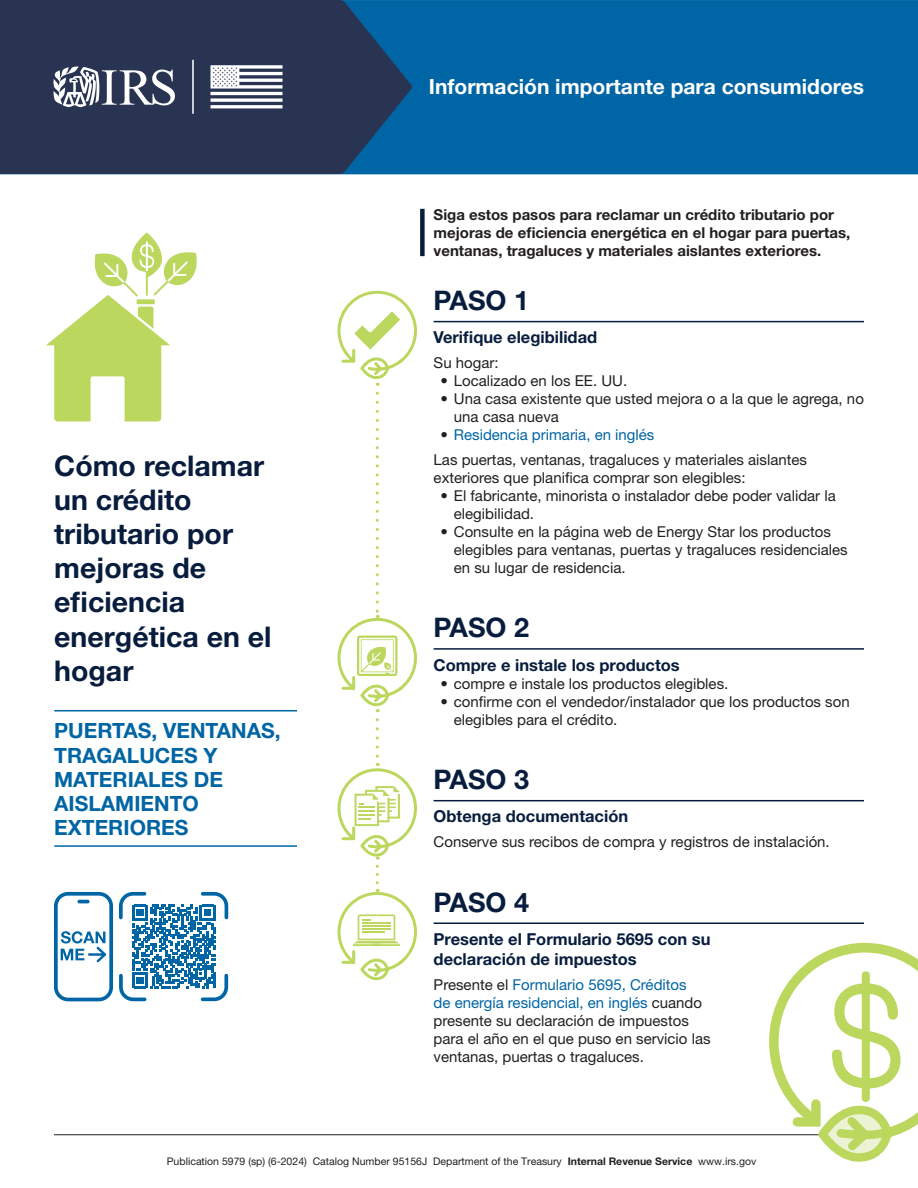
<style>
.page{position:relative;width:918px;height:1188px;background:#fff}
.page>*{position:absolute;margin:0;border:0;box-sizing:border-box;transform-origin:0 0}
.t1{font:700 28.5px/34.2px "Helvetica Neue LT Std";color:#081d3e}
.t2{font:700 27px "Helvetica Neue LT Std";color:#081d3e}
.t3{font:700 21px/24px "Helvetica Neue LT Std";color:#0065a4}
.t4{font:700 21px "Helvetica Neue LT Std";color:#fff}
.t5{font:700 16.5px/19.8px "Helvetica Neue LT Std";color:#081d3e}
.t6{font:15px/18px "Helvetica Neue LT Std";color:#231f20}
.t7{font:700 15px/18px "Helvetica Neue LT Std";color:#231f20}
.t8{font:15px "Helvetica Neue LT Std";color:#0065a4}
.t9{font:10.5px "Helvetica Neue LT Std";color:#231f20}
.s1{color:#231f20}
.s2{color:#0065a4}
.s3{font-family:"Arial"}
.s4{font-weight:700}
</style>
<div class="page">
<hr style="left:54px;top:710px;width:243px;height:1px;background:#0065a4">
<hr style="left:54px;top:845px;width:243px;height:2px;background:#0065a4">
<hr style="left:434px;top:321px;width:430px;height:1px;background:#081d3e">
<hr style="left:434px;top:648px;width:430px;height:2px;background:#081d3e">
<hr style="left:434px;top:800px;width:430px;height:1px;background:#081d3e">
<hr style="left:434px;top:923px;width:430px;height:1px;background:#081d3e">
<hr style="left:54px;top:1134px;width:810px;height:1px;background:#231f20">
<div style="left:420px;top:209px;width:5px;height:47px;background:#081d3e"></div>
<div style="left:412px;top:0;width:506px;height:174px;background:#0065a4"></div>
<svg style="left:0;top:0;width:412px;height:174px;fill:#293452"></svg>
<svg style="left:53px;top:60px;width:230px;height:54px"></svg>
<svg style="left:119px;top:891px;width:110px;height:111px"></svg>
<div style="left:54px;top:892px;width:59px;height:109px;border:4px solid #0065a4;border-radius:12px"></div>
<svg style="left:77px;top:900px;width:13px;height:3px"></svg>
<svg style="left:61px;top:931px;width:46px;height:32px"></svg>
<svg style="left:46px;top:232px;width:151px;height:189px"></svg>
<svg style="left:767px;top:942px;width:151px;height:220px"></svg>
<div style="left:862px;top:971px;width:8px;height:131px;background:#bbd75e;border-radius:4px"></div>
<svg style="left:337px;top:290px;width:80px;height:691px"></svg>
<h2 class="t1" style="left:54px;top:448px;width:219px">Cómo reclamar un crédito tributario por mejoras de eficiencia energética en el hogar</h2>
<h3 class="t3" style="left:54px;top:719px;width:228px">PUERTAS, VENTANAS,<br>TRAGALUCES Y<br>MATERIALES DE<br>AISLAMIENTO<br>EXTERIORES</h3>
<h1 class="t4" style="left:429px;top:74px;width:437px">Información importante para consumidores</h1>
<p class="t7" style="left:434px;top:205px;width:418px">Siga estos pasos para reclamar un crédito tributario por mejoras de eficiencia energética en el hogar para puertas, ventanas, tragaluces y materiales aislantes exteriores.</p>
<h4 class="t2" style="left:434px;top:284px;width:97px">PASO 1</h4>
<h5 class="t5" style="left:434px;top:327px;width:165px">Verifique elegibilidad</h5>
<p class="t6" style="left:434px;top:354px;width:67px">Su hogar:</p>
<p class="t6" style="left:440px;top:372px;width:188px">• Localizado en los EE. UU.</p>
<p class="t6" style="left:454px;top:390px;width:412px;text-indent:-14px">• Una casa existente que usted mejora o a la que le agrega, no una casa nueva</p>
<p class="t8" style="left:440px;top:426px;width:216px"><span class="s1">•</span> Residencia primaria, en inglés</p>
<p class="t6" style="left:434px;top:450px;width:375px">Las puertas, ventanas, tragaluces y materiales aislantes exteriores que planifica comprar son elegibles:</p>
<p class="t6" style="left:454px;top:486px;width:383px;text-indent:-14px">• El fabricante, minorista o instalador debe poder validar la elegibilidad.</p>
<p class="t6" style="left:454px;top:522px;width:395px;text-indent:-14px">• Consulte en la página web de Energy Star los productos elegibles para ventanas, puertas y tragaluces residenciales en su lugar de residencia.</p>
<h4 class="t2" style="left:434px;top:611px;width:97px">PASO 2</h4>
<h5 class="t5" style="left:434px;top:655px;width:248px">Compre e instale los productos</h5>
<p class="t6" style="left:440px;top:674px;width:289px">• compre e instale los productos elegibles.</p>
<p class="t6" style="left:454px;top:692px;width:397px;text-indent:-14px">• confirme con el vendedor/instalador que los productos son elegibles para el crédito.</p>
<h4 class="t2" style="left:434px;top:763px;width:97px">PASO 3</h4>
<h5 class="t5" style="left:434px;top:806px;width:196px">Obtenga documentación</h5>
<p class="t6" style="left:434px;top:833px;width:398px">Conserve sus recibos de compra y registros de instalación.</p>
<h4 class="t2" style="left:434px;top:885px;width:97px">PASO 4</h4>
<h5 class="t5" style="left:434px;top:929px;width:278px">Presente el Formulario 5695 con su declaración de impuestos</h5>
<p class="t6" style="left:434px;top:975px;width:278px">Presente el <span class="s2">Formulario 5695, Créditos<br>de energía residencial, en inglés</span> cuando presente su declaración de impuestos para el año en el que puso en servicio las ventanas, puertas o tragaluces.</p>
<p class="t9" style="left:167px;top:1155px;width:591px">Publication 5979 (sp) (6-2024) Catalog Number 95156<span class="s3">J</span> Department of the Treasury <span class="s4">Internal Revenue Service</span> www.irs.gov</p>
</div>
